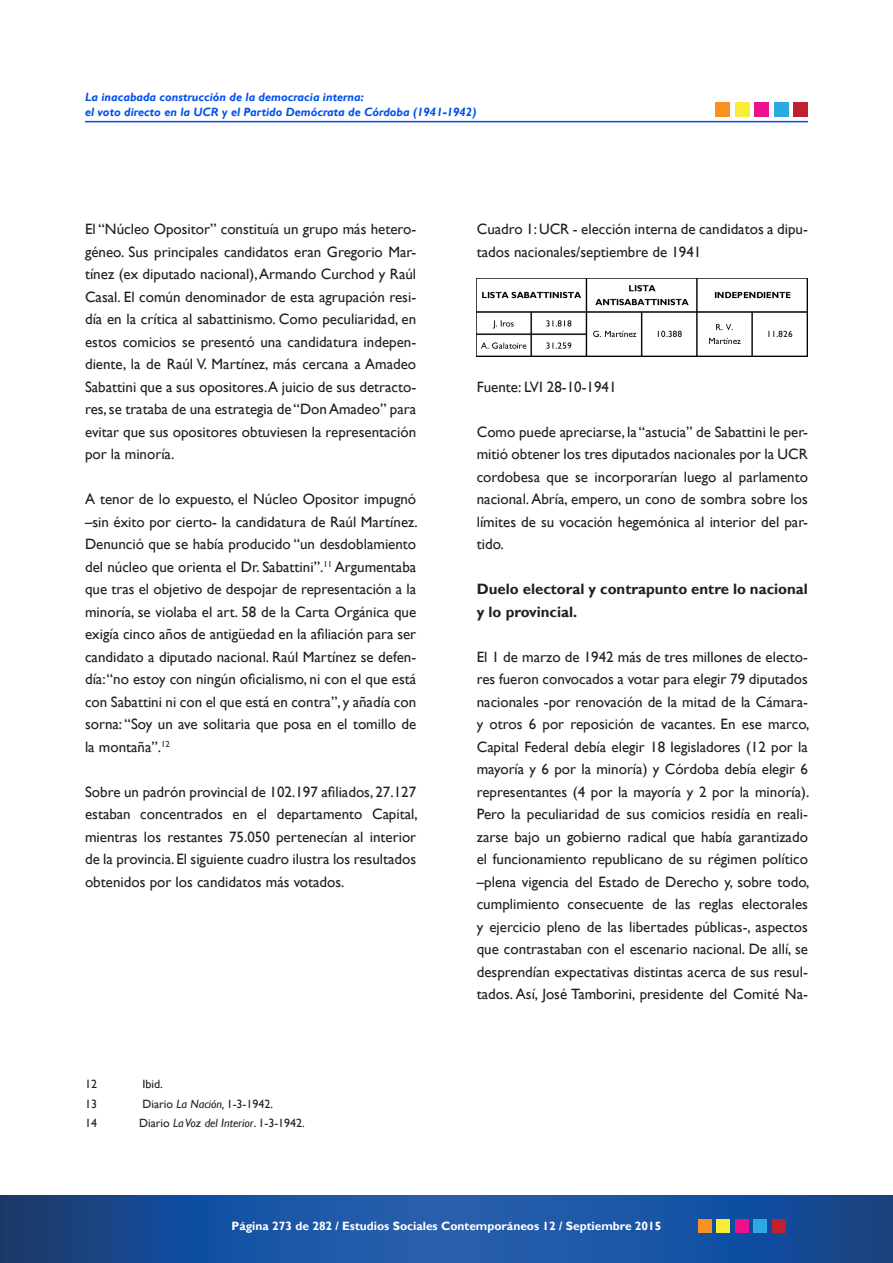
<style>
.page{position:relative;width:893px;height:1263px;background:#fff}
.page>*{position:absolute;margin:0;border:0;box-sizing:border-box;transform-origin:0 0}
.t1{font:15px/22.5px "Gill Sans";color:#231f20;text-align:justify}
.t2{font:700 15px/22.5px "Gill Sans";color:#231f20}
.t3{font:italic 700 12px/15px "Gill Sans";color:#0051eb}
.t4{font:12px "Gill Sans";color:#231f20}
.t5{font:700 12px "Gill Sans";color:#fff}
.s1{font-style:italic}
</style>
<div class="page">
<svg style="left:0;top:1195px;width:893px;height:68px;background:#1b509b"></svg>
<div style="left:698px;top:1219px;width:14px;height:13px;background:#f7911f"></div>
<div style="left:717px;top:1219px;width:13px;height:13px;background:#f7ed36"></div>
<div style="left:735px;top:1219px;width:13px;height:13px;background:#eb128c"></div>
<div style="left:754px;top:1219px;width:13px;height:13px;background:#2ea8e0"></div>
<div style="left:772px;top:1219px;width:13px;height:13px;background:#bf212e"></div>
<hr style="left:85px;top:121px;width:723px;height:1px;background:#004beb">
<div style="left:715px;top:102px;width:14px;height:15px;background:#f7911f"></div>
<div style="left:735px;top:102px;width:14px;height:15px;background:#f7ed36"></div>
<div style="left:755px;top:102px;width:14px;height:15px;background:#eb128c"></div>
<div style="left:774px;top:102px;width:14px;height:15px;background:#2ea8e0"></div>
<div style="left:794px;top:102px;width:14px;height:15px;background:#bf212e"></div>
<img style="left:477px;top:278px;width:331px;height:78px">
<p class="t3" style="left:85px;top:90px;width:393px">La inacabada construcción de la democracia interna:<br>el voto directo en la UCR y el Partido Demócrata de Córdoba (1941-1942)</p>
<p class="t1" style="left:85px;top:218px;width:333px">El “Núcleo Opositor” constituía un grupo más hetero&shy;géneo. Sus principales candidatos eran Gregorio Mar&shy;tínez (ex diputado nacional), Armando Curchod y Raúl Casal. El común denominador de esta agrupación resi&shy;día en la crítica al sabattinismo. Como peculiaridad, en estos comicios se presentó una candidatura indepen&shy;diente, la de Raúl V. Martínez, más cercana a Amadeo Sabattini que a sus opositores.A juicio de sus detracto&shy;res, se trataba de una estrategia de “Don Amadeo” para evitar que sus opositores obtuviesen la representación por la minoría.</p>
<p class="t1" style="left:85px;top:488px;width:334px">A tenor de lo expuesto, el Núcleo Opositor impugnó –sin éxito por cierto- la candidatura de Raúl Martínez.<br>Denunció que se había producido “un desdoblamiento del núcleo que orienta el Dr. Sabattini”.<sup>11</sup> Argumentaba que tras el objetivo de despojar de representación a la minoría, se violaba el art. 58 de la Carta Orgánica que exigía cinco años de antigüedad en la afiliación para ser candidato a diputado nacional. Raúl Martínez se defen&shy;día: “no estoy con ningún oficialismo, ni con el que está con Sabattini ni con el que está en contra”, y añadía con sorna: “Soy un ave solitaria que posa en el tomillo de la montaña”.<sup>12</sup></p>
<p class="t1" style="left:85px;top:780px;width:334px">Sobre un padrón provincial de 102.197 afiliados, 27.127 estaban concentrados en el departamento Capital, mientras los restantes 75.050 pertenecían al interior de la provincia. El siguiente cuadro ilustra los resultados obtenidos por los candidatos más votados.</p>
<p class="t4" style="left:85px;top:1077px;width:13px">12</p>
<p class="t4" style="left:142px;top:1077px;width:22px">Ibid.</p>
<p class="t4" style="left:85px;top:1097px;width:13px">13</p>
<p class="t4" style="left:142px;top:1097px;width:132px">Diario <span class="s1">La Nación,</span> 1-3-1942.</p>
<p class="t4" style="left:85px;top:1116px;width:13px">14</p>
<p class="t4" style="left:139px;top:1116px;width:167px">Diario <span class="s1">La Voz del Interior</span>. 1-3-1942.</p>
<p class="t1" style="left:477px;top:218px;width:333px">Cuadro 1: UCR - elección interna de candidatos a dipu&shy;tados nacionales/septiembre de 1941</p>
<p class="t1" style="left:477px;top:375px;width:141px">Fuente: LVI 28-10-1941</p>
<p class="t1" style="left:477px;top:420px;width:333px">Como puede apreciarse, la “astucia” de Sabattini le per&shy;mitió obtener los tres diputados nacionales por la UCR cordobesa que se incorporarían luego al parlamento nacional. Abría, empero, un cono de sombra sobre los límites de su vocación hegemónica al interior del par&shy;tido.</p>
<p class="t2" style="left:477px;top:578px;width:333px">Duelo electoral y contrapunto entre lo nacional y lo provincial.</p>
<p class="t1" style="left:477px;top:645px;width:334px">El 1 de marzo de 1942 más de tres millones de electo&shy;res fueron convocados a votar para elegir 79 diputados nacionales -por renovación de la mitad de la Cámara&shy;y otros 6 por reposición de vacantes. En ese marco, Capital Federal debía elegir 18 legisladores (12 por la mayoría y 6 por la minoría) y Córdoba debía elegir 6 representantes (4 por la mayoría y 2 por la minoría).<br>Pero la peculiaridad de sus comicios residía en reali&shy;zarse bajo un gobierno radical que había garantizado el funcionamiento republicano de su régimen político –plena vigencia del Estado de Derecho y, sobre todo, cumplimiento consecuente de las reglas electorales y ejercicio pleno de las libertades públicas-, aspectos que contrastaban con el escenario nacional. De allí, se desprendían expectativas distintas acerca de sus resul&shy;tados. Así, José Tamborini, presidente del Comité Na-</p>
<p class="t5" style="left:232px;top:1219px;width:431px">Página 273 de 282 / Estudios Sociales Contemporáneos 12 / Septiembre 2015</p>
</div>
